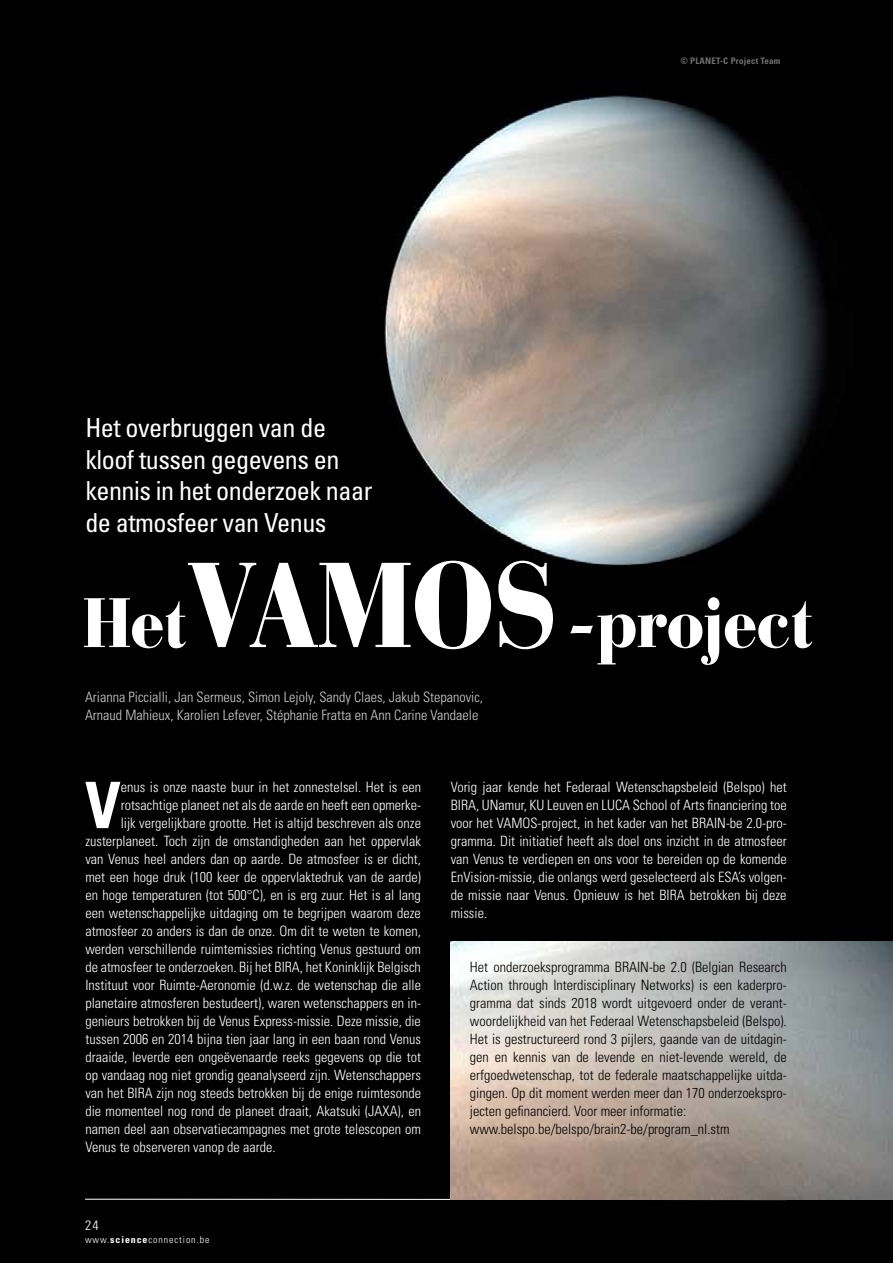
<style>
.page{position:relative;width:893px;height:1263px;background:#000}
.page>*{position:absolute;margin:0;border:0;box-sizing:border-box;transform-origin:0 0}
.t1{font:900 69.3px "Bauer Bodoni Std";letter-spacing:-.02em;color:#fff;scale:.9 1}
.t2{font:700 condensed 64.05px "Univers LT Std";color:#fff}
.t3{font:condensed 26.25px/31.5px "Univers LT Std";letter-spacing:-.02em;color:#fff}
.t4{font:300 condensed 14.25px/18px "Univers LT Std";color:#fff;text-align:justify}
.t5{font:300 condensed 14.25px/18px "Univers LT Std";color:#000}
.t6{font:300 condensed 14.25px/18px "Univers LT Std";color:#d0d0d0}
.t7{font:300 condensed 13.5px "Univers LT Std";color:#fff;scale:1.04 1}
.t8{font:300 condensed 9.6px "Univers LT Std";letter-spacing:.09em;color:#fff;scale:1.04 1}
.t9{font:700 condensed 9px "Univers LT Std";letter-spacing:.02em;color:#706f6f}
.s1{font-size:119.7px}
.s2{font-weight:700}
</style>
<div class="page">
<img style="left:383px;top:95px;width:442px;height:472px">
<hr style="left:85px;top:1199px;width:702px;height:1px;background:#fff">
<img style="left:451px;top:942px;width:442px;height:258px">
<h3 class="t3" style="left:85px;top:412px;width:288px">Het overbruggen van de kloof tussen gegevens en kennis in het onderzoek naar de atmosfeer van Venus</h3>
<p class="t9" style="left:680px;top:55px;width:102px">© PLANET-C Project Team</p>
<h1 class="t1" style="left:83px;top:581px;width:814px">Het<span class="s1">VAMOS</span>-project</h1>
<p class="t6" style="left:85px;top:688px;width:400px">Arianna Piccialli, Jan Sermeus, Simon Lejoly, Sandy Claes, Jakub Stepanovic,<br>Arnaud Mahieux, Karolien Lefever, Stéphanie Fratta en Ann Carine Vandaele</p>
<h2 class="t2" style="left:85px;top:766px;width:37px">V</h2>
<p class="t4" style="left:121px;top:778px;width:302px">enus is onze naaste buur in het zonnestelsel. Het is een</p>
<p class="t4" style="left:121px;top:796px;width:302px">rotsachtige planeet net als de aarde en heeft een opmerke-</p>
<p class="t4" style="left:121px;top:814px;width:302px">lijk vergelijkbare grootte. Het is altijd beschreven als onze</p>
<p class="t4" style="left:85px;top:832px;width:337px">zusterplaneet. Toch zijn de omstandigheden aan het oppervlak</p>
<p class="t4" style="left:85px;top:850px;width:337px">van Venus heel anders dan op aarde. De atmosfeer is er dicht,</p>
<p class="t4" style="left:85px;top:868px;width:337px">met een hoge druk (100 keer de oppervlaktedruk van de aarde)</p>
<p class="t4" style="left:85px;top:886px;width:337px">en hoge temperaturen (tot 500°C), en is erg zuur. Het is al lang</p>
<p class="t4" style="left:85px;top:904px;width:337px">een wetenschappelijke uitdaging om te begrijpen waarom deze</p>
<p class="t4" style="left:85px;top:922px;width:337px">atmosfeer zo anders is dan de onze. Om dit te weten te komen,</p>
<p class="t4" style="left:85px;top:940px;width:337px">werden verschillende ruimtemissies richting Venus gestuurd om</p>
<p class="t4" style="left:85px;top:958px;width:337px">de atmosfeer te onderzoeken. Bij het BIRA, het Koninklijk Belgisch</p>
<p class="t4" style="left:85px;top:976px;width:337px">Instituut voor Ruimte-Aeronomie (d.w.z. de wetenschap die alle</p>
<p class="t4" style="left:85px;top:994px;width:337px">planetaire atmosferen bestudeert), waren wetenschappers en in-</p>
<p class="t4" style="left:85px;top:1012px;width:337px">genieurs betrokken bij de Venus Express-missie. Deze missie, die</p>
<p class="t4" style="left:85px;top:1030px;width:337px">tussen 2006 en 2014 bijna tien jaar lang in een baan rond Venus</p>
<p class="t4" style="left:85px;top:1048px;width:337px">draaide, leverde een ongeëvenaarde reeks gegevens op die tot</p>
<p class="t4" style="left:85px;top:1066px;width:337px">op vandaag nog niet grondig geanalyseerd zijn. Wetenschappers</p>
<p class="t4" style="left:85px;top:1084px;width:337px">van het BIRA zijn nog steeds betrokken bij de enige ruimtesonde</p>
<p class="t4" style="left:85px;top:1102px;width:337px">die momenteel nog rond de planeet draait, Akatsuki (JAXA), en</p>
<p class="t4" style="left:85px;top:1120px;width:337px">namen deel aan observatiecampagnes met grote telescopen om</p>
<p class="t4" style="left:85px;top:1138px;width:192px">Venus te observeren vanop de aarde.</p>
<p class="t7" style="left:85px;top:1217px;width:15px">24</p>
<p class="t8" style="left:85px;top:1233px;width:121px">www.<span class="s2">science</span>connection.be</p>
<p class="t4" style="left:451px;top:778px;width:337px">Vorig jaar kende het Federaal Wetenschapsbeleid (Belspo) het BIRA, UNamur, KU Leuven en LUCA School of Arts financiering toe voor het VAMOS-project, in het kader van het BRAIN-be 2.0-pro&shy;gramma. Dit initiatief heeft als doel ons inzicht in de atmosfeer van Venus te verdiepen en ons voor te bereiden op de komende EnVision-missie, die onlangs werd geselecteerd als ESA’s volgen&shy;de missie naar Venus. Opnieuw is het BIRA betrokken bij deze missie.</p>
<p class="t5" style="left:470px;top:958px;width:318px">Het onderzoeksprogramma BRAIN-be 2.0 (Belgian Research Action through Interdisciplinary Networks) is een kaderpro&shy;gramma dat sinds 2018 wordt uitgevoerd onder de verant&shy;woordelijkheid van het Federaal Wetenschapsbeleid (Belspo).<br>Het is gestructureerd rond 3 pijlers, gaande van de uitdagin&shy;gen en kennis van de levende en niet-levende wereld, de erfgoedwetenschap, tot de federale maatschappelijke uitda&shy;gingen. Op dit moment werden meer dan 170 onderzoekspro&shy;jecten gefinancierd. Voor meer informatie: www.belspo.be/belspo/brain2-be/program_nl.stm</p>
</div>
